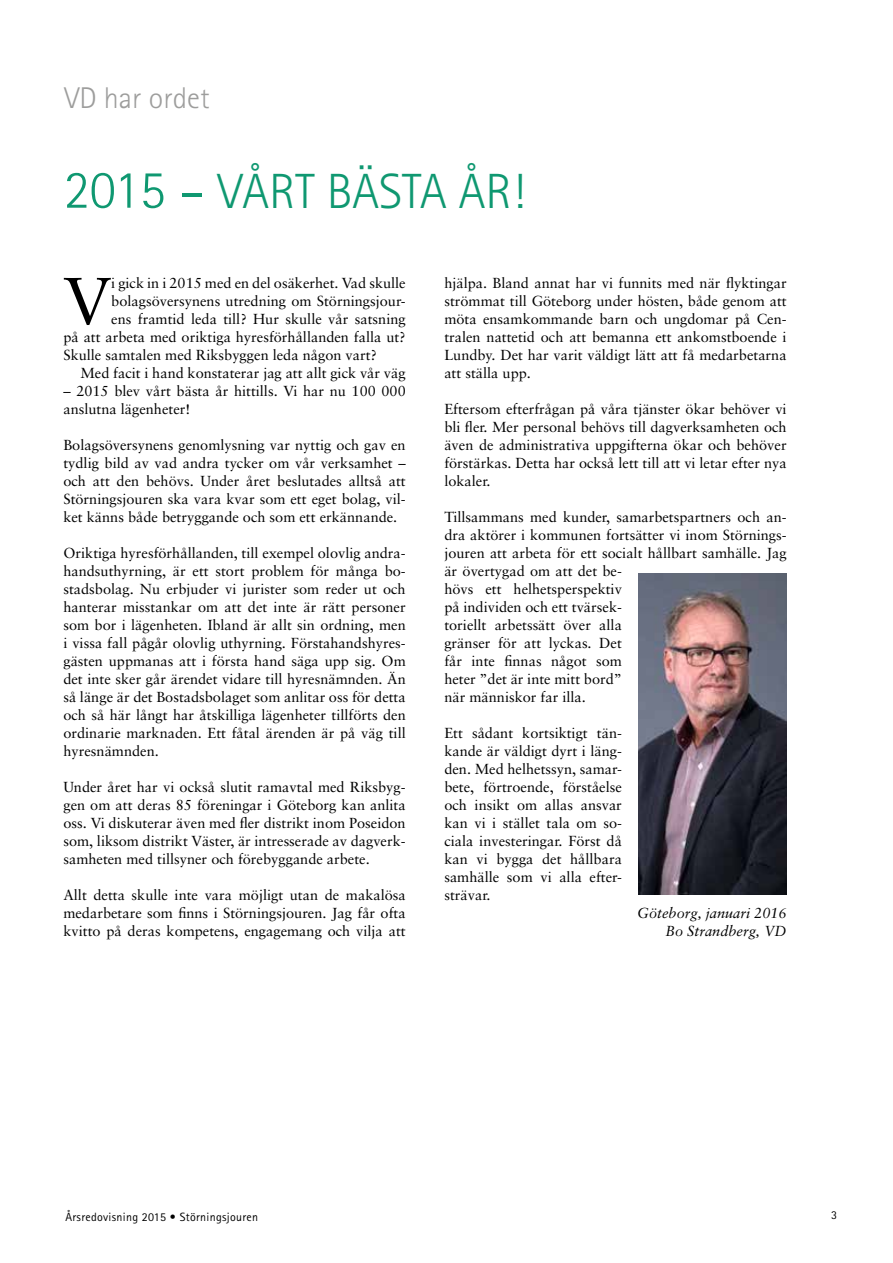
<style>
.page{position:relative;width:893px;height:1263px;background:#fff}
.page>*{position:absolute;margin:0;border:0;box-sizing:border-box;transform-origin:0 0}
.t1{font:66.15px "Sabon";color:#000}
.t2{font:300 49.5px "Rotis Sans Serif";color:#0f9871}
.t3{font:300 30px "Rotis Sans Serif";color:#9d9d9c}
.t4{font:14.55px/18px "Sabon";color:#000;text-align:justify}
.t5{font:italic 14.55px/18px "Sabon";color:#000;text-align:right}
.t6{font:12px "Rotis Sans Serif";letter-spacing:.025em;color:#000}
.s1{font-size:54px}
</style>
<div class="page">
<img style="left:639px;top:574px;width:148px;height:320px">
<h3 class="t3" style="left:64px;top:81px;width:146px">VD har ordet</h3>
<h2 class="t2" style="left:64px;top:163px;width:463px"><span class="s1">2015 –</span> VÅRT BÄSTA ÅR!</h2>
<h1 class="t1" style="left:63px;top:262px;width:49px">V</h1>
<p class="t4" style="left:111px;top:274px;width:296px">i gick in i 2015 med en del osäkerhet. Vad skulle</p>
<p class="t4" style="left:111px;top:292px;width:296px">bolagsöversynens utredning om Störningsjour-</p>
<p class="t4" style="left:111px;top:310px;width:296px">ens framtid leda till? Hur skulle vår satsning</p>
<p class="t4" style="left:63px;top:328px;width:344px">på att arbeta med oriktiga hyresförhållanden falla ut?</p>
<p class="t4" style="left:63px;top:346px;width:315px">Skulle samtalen med Riksbyggen leda någon vart?</p>
<p class="t4" style="left:80px;top:364px;width:327px">Med facit i hand konstaterar jag att allt gick vår väg</p>
<p class="t4" style="left:63px;top:382px;width:344px">– 2015 blev vårt bästa år hittills. Vi har nu 100 000 anslutna lägenheter!</p>
<p class="t4" style="left:63px;top:436px;width:344px">Bolagsöversynens genomlysning var nyttig och gav en tydlig bild av vad andra tycker om vår verksamhet – och att den behövs. Under året beslutades alltså att Störningsjouren ska vara kvar som ett eget bolag, vil&shy;ket känns både betryggande och som ett erkännande.</p>
<p class="t4" style="left:63px;top:544px;width:344px">Oriktiga hyresförhållanden, till exempel olovlig andra&shy;handsuthyrning, är ett stort problem för många bo&shy;stadsbolag. Nu erbjuder vi jurister som reder ut och hanterar misstankar om att det inte är rätt personer som bor i lägenheten. Ibland är allt sin ordning, men i vissa fall pågår olovlig uthyrning. Förstahandshyres&shy;gästen uppmanas att i första hand säga upp sig. Om det inte sker går ärendet vidare till hyresnämnden. Än så länge är det Bostadsbolaget som anlitar oss för detta och så här långt har åtskilliga lägenheter tillförts den ordinarie marknaden. Ett fåtal ärenden är på väg till hyresnämnden.</p>
<p class="t4" style="left:63px;top:778px;width:344px">Under året har vi också slutit ramavtal med Riksbyg&shy;gen om att deras 85 föreningar i Göteborg kan anlita oss. Vi diskuterar även med fler distrikt inom Poseidon som, liksom distrikt Väster, är intresserade av dagverk&shy;samheten med tillsyner och förebyggande arbete.</p>
<p class="t4" style="left:63px;top:886px;width:344px">Allt detta skulle inte vara möjligt utan de makalösa medarbetare som finns i Störningsjouren. Jag får ofta kvitto på deras kompetens, engagemang och vilja att</p>
<p class="t4" style="left:444px;top:274px;width:344px">hjälpa. Bland annat har vi funnits med när flyktingar strömmat till Göteborg under hösten, både genom att möta ensamkommande barn och ungdomar på Cen&shy;tralen nattetid och att bemanna ett ankomstboende i Lundby. Det har varit väldigt lätt att få medarbetarna att ställa upp.</p>
<p class="t4" style="left:444px;top:400px;width:344px">Eftersom efterfrågan på våra tjänster ökar behöver vi bli fler. Mer personal behövs till dagverksamheten och även de administrativa uppgifterna ökar och behöver förstärkas. Detta har också lett till att vi letar efter nya lokaler.</p>
<p class="t4" style="left:444px;top:508px;width:344px;text-align:left">Tillsammans med kunder, samarbetspartners och an&shy;dra aktörer i kommunen fortsätter vi inom Störnings&shy;jouren att arbeta för ett socialt hållbart samhälle. Jag är övertygad om att det be-<br>hövs ett helhetsperspektiv<br>på individen och ett tvärsek-<br>toriellt arbetssätt över alla<br>gränser för att lyckas. Det<br>får inte finnas något som<br>heter ”det är inte mitt bord”<br>när människor far illa.</p>
<p class="t4" style="left:444px;top:724px;width:179px">Ett sådant kortsiktigt tän&shy;kande är väldigt dyrt i läng&shy;den. Med helhetssyn, samar&shy;bete, förtroende, förståelse och insikt om allas ansvar kan vi i stället tala om so&shy;ciala investeringar. Först då kan vi bygga det hållbara samhälle som vi alla efter&shy;strävar.</p>
<p class="t5" style="left:637px;top:904px;width:151px">Göteborg, januari 2016<br>Bo Strandberg, VD</p>
<p class="t6" style="left:66px;top:1210px;width:194px">Årsredovisning 2015 • Störningsjouren</p>
<p class="t6" style="left:831px;top:1208px;width:7px">3</p>
</div>
